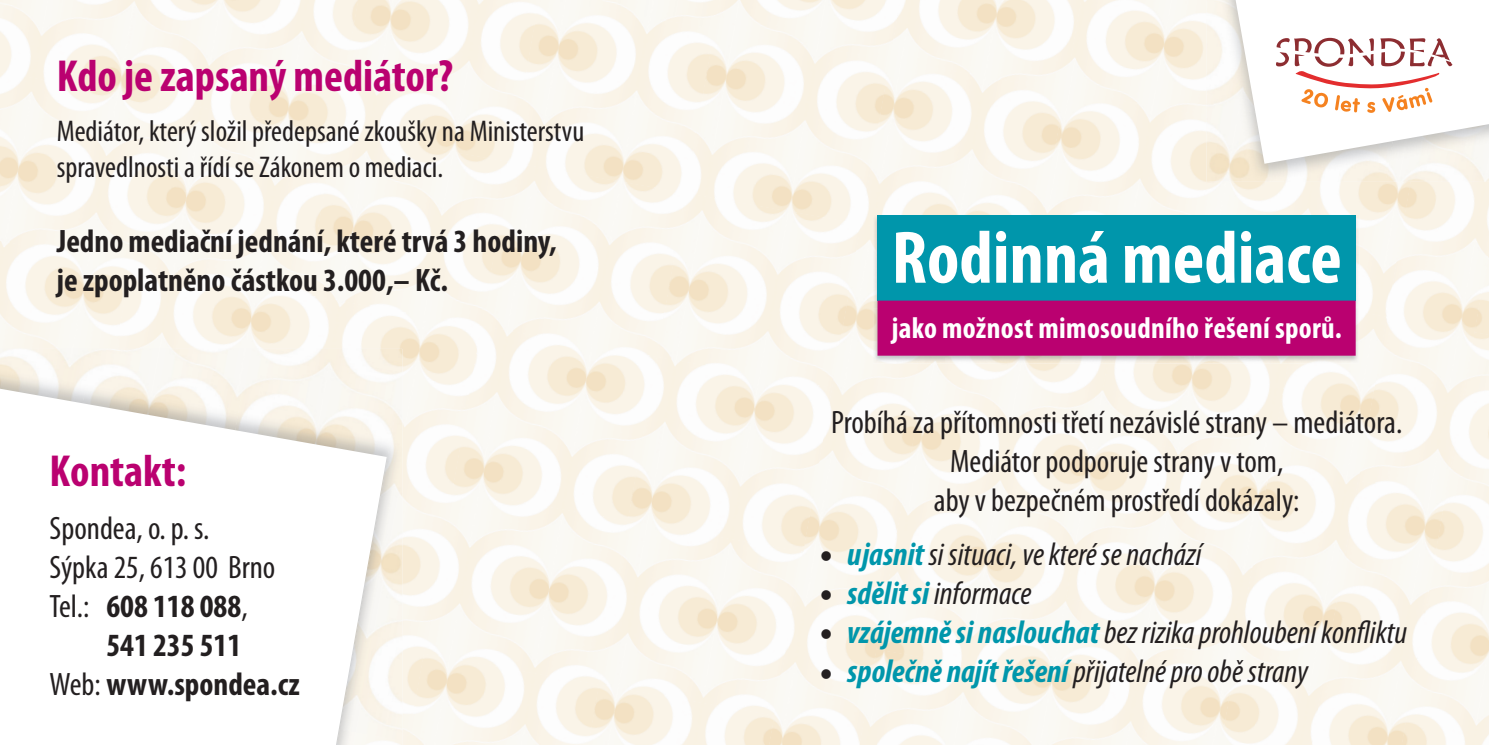
<style>
.page{position:relative;width:1489px;height:745px;background:#fff}
.page>*{position:absolute;margin:0;border:0;box-sizing:border-box;transform-origin:0 0}
.t1{font:700 condensed 75px "Myriad Pro";color:#fff}
.t2{font:700 condensed 45px "Myriad Pro";color:#ba0170}
.t3{font:italic condensed 32.5px "Myriad Pro";color:#231f20}
.t4{font:condensed 32.5px/39px "Myriad Pro";color:#231f20;text-align:center}
.t5{font:700 condensed 32.5px/39px "Myriad Pro";color:#231f20}
.t6{font:condensed 30px/36px "Myriad Pro";color:#231f20}
.t7{font:700 condensed 30px "Myriad Pro";letter-spacing:.01em;color:#fff}
.s1{font-weight:400}
.s2{font-weight:700;color:#0096ab}
</style>
<div class="page">
<img style="left:714px;top:0;width:175px;height:29px">
<img style="left:889px;top:0;width:175px;height:60px">
<img style="left:1064px;top:0;width:142px;height:91px">
<img style="left:0;top:0;width:159px;height:69px">
<img style="left:159px;top:0;width:176px;height:100px">
<img style="left:335px;top:0;width:175px;height:131px">
<img style="left:510px;top:0;width:204px;height:162px">
<img style="left:685px;top:29px;width:205px;height:164px">
<img style="left:860px;top:60px;width:205px;height:164px">
<img style="left:1042px;top:91px;width:169px;height:124px">
<img style="left:1211px;top:182px;width:146px;height:33px">
<img style="left:1357px;top:182px;width:131px;height:298px">
<img style="left:0;top:69px;width:160px;height:171px">
<img style="left:131px;top:100px;width:204px;height:164px">
<img style="left:306px;top:131px;width:204px;height:133px">
<img style="left:481px;top:162px;width:201px;height:163px">
<img style="left:656px;top:193px;width:205px;height:163px">
<img style="left:803px;top:224px;width:102px;height:327px">
<img style="left:1109px;top:363px;width:131px;height:70px">
<img style="left:1240px;top:301px;width:146px;height:327px">
<img style="left:1416px;top:332px;width:72px;height:327px">
<img style="left:905px;top:363px;width:204px;height:122px">
<img style="left:0;top:240px;width:131px;height:108px">
<img style="left:116px;top:264px;width:365px;height:132px">
<img style="left:452px;top:325px;width:205px;height:164px">
<img style="left:627px;top:356px;width:205px;height:195px">
<img style="left:1065px;top:433px;width:205px;height:195px">
<img style="left:1310px;top:480px;width:135px;height:264px">
<img style="left:116px;top:345px;width:18px;height:3px">
<img style="left:402px;top:396px;width:65px;height:337px">
<img style="left:876px;top:485px;width:204px;height:163px">
<img style="left:423px;top:489px;width:205px;height:164px">
<img style="left:598px;top:520px;width:205px;height:164px">
<img style="left:769px;top:551px;width:122px;height:193px">
<img style="left:1039px;top:597px;width:202px;height:147px">
<img style="left:1220px;top:628px;width:109px;height:116px">
<img style="left:1401px;top:659px;width:87px;height:85px">
<img style="left:859px;top:648px;width:192px;height:96px">
<img style="left:407px;top:653px;width:192px;height:91px">
<img style="left:588px;top:684px;width:186px;height:60px">
<svg style="left:402px;top:733px;width:7px;height:11px"></svg>
<img style="left:0;top:348px;width:75px;height:17px">
<img style="left:75px;top:348px;width:152px;height:17px">
<img style="left:227px;top:348px;width:175px;height:23px">
<img style="left:387px;top:371px;width:15px;height:358px">
<svg style="left:0;top:365px;width:387px;height:379px"></svg>
<img style="left:1355px;top:215px;width:4px;height:84px">
<img style="left:873px;top:215px;width:4px;height:85px">
<svg style="left:1355px;top:299px;width:4px;height:9px"></svg>
<div style="left:877px;top:215px;width:478px;height:85px;background:#0096ab"></div>
<img style="left:954px;top:355px;width:238px;height:8px">
<img style="left:1274px;top:300px;width:84px;height:63px">
<img style="left:873px;top:308px;width:81px;height:55px">
<img style="left:1192px;top:355px;width:82px;height:8px">
<img style="left:873px;top:300px;width:4px;height:8px">
<div style="left:877px;top:300px;width:478px;height:55px;background:#ba0170"></div>
<img style="left:1393px;top:164px;width:95px;height:18px">
<img style="left:1206px;top:103px;width:187px;height:79px">
<svg style="left:1218px;top:0;width:270px;height:164px"></svg>
<h2 class="t2" style="left:57px;top:59px;width:398px">Kdo je zapsaný mediátor?</h2>
<p class="t6" style="left:57px;top:115px;width:529px">Mediátor, který složil předepsané zkoušky na Ministerstvu spravedlnosti a řídí se Zákonem o mediaci.</p>
<p class="t5" style="left:57px;top:224px;width:501px">Jedno mediační jednání, které trvá 3 hodiny, je zpoplatněno částkou 3.000,– Kč.</p>
<h2 class="t2" style="left:50px;top:454px;width:138px">Kontakt:</h2>
<p class="t4" style="left:50px;top:511px;width:161px">Spondea, o. p. s.</p>
<p class="t4" style="left:50px;top:550px;width:227px">Sýpka 25, 613 00 Brno</p>
<p class="t5" style="left:50px;top:589px;width:199px"><span class="s1">Tel.:</span> 608 118 088<span class="s1">,</span></p>
<p class="t5" style="left:106px;top:628px;width:136px">541 235 511</p>
<p class="t5" style="left:50px;top:667px;width:252px"><span class="s1">Web:</span> www.spondea.cz</p>
<h1 class="t1" style="left:891px;top:231px;width:451px">Rodinná mediace</h1>
<p class="t7" style="left:891px;top:317px;width:451px">jako možnost mimosoudního řešení sporů.</p>
<p class="t4" style="left:831px;top:405px;width:573px">Probíhá za přítomnosti třetí nezávislé strany – mediátora.<br>Mediátor podporuje strany v tom,<br>aby v bezpečném prostředí dokázaly:</p>
<p class="t3" style="left:819px;top:542px;width:384px">• <span class="s2">ujasnit</span> si situaci, ve které se nachází</p>
<p class="t3" style="left:819px;top:581px;width:214px">• <span class="s2">sdělit si</span> informace</p>
<p class="t3" style="left:819px;top:620px;width:590px">• <span class="s2">vzájemně si naslouchat</span> bez rizika prohloubení konfliktu</p>
<p class="t3" style="left:819px;top:659px;width:490px">• <span class="s2">společně najít řešení</span> přijatelné pro obě strany</p>
</div>
